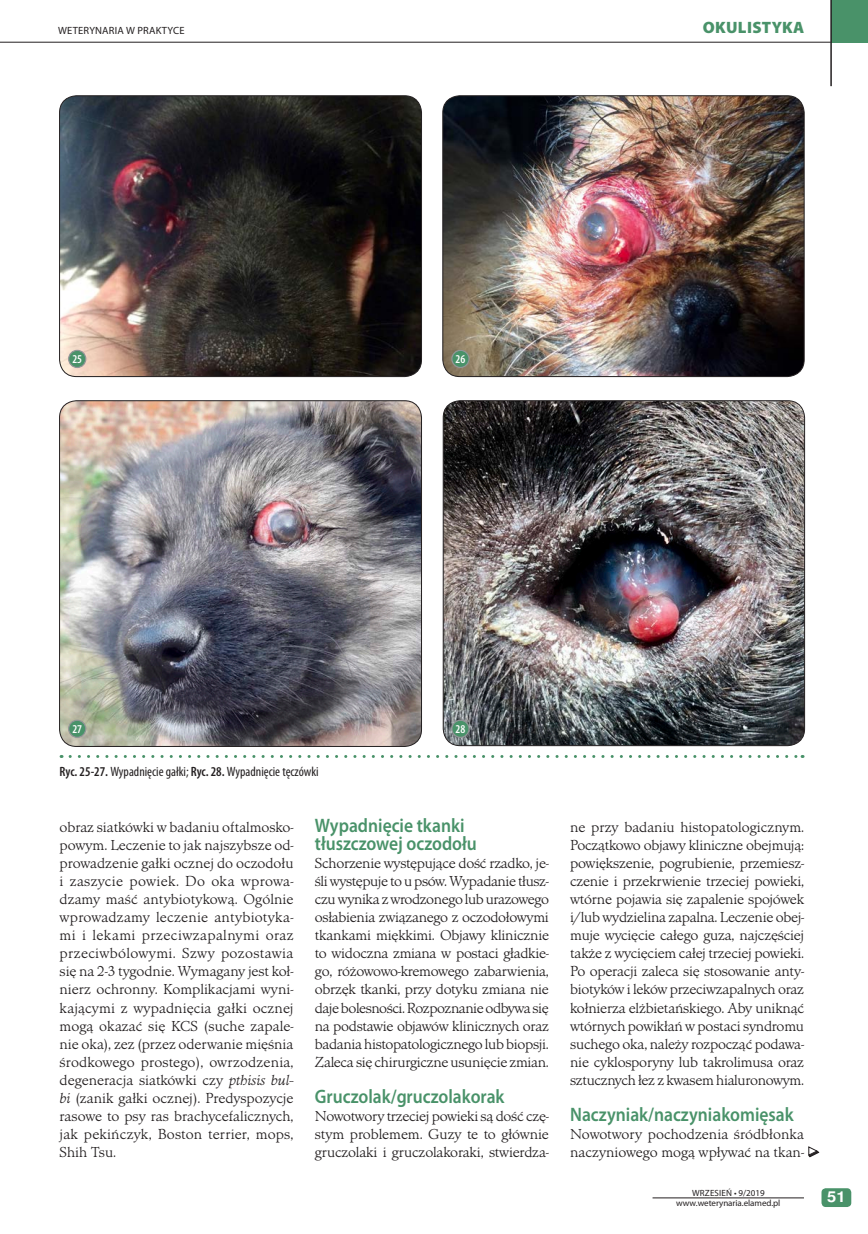
<style>
.page{position:relative;width:868px;height:1234px;background:#fff}
.page>*{position:absolute;margin:0;border:0;box-sizing:border-box;transform-origin:0 0}
.t1{font:600 19.5px/18.1px "Myriad Pro";color:#499269;scale:.9 1}
.t2{font:900 16.5px "Myriad Pro";letter-spacing:.02em;color:#499269}
.t3{font:300 15px/18.1px "Minister TCE";letter-spacing:-.01em;color:#231f20;text-align:justify}
.t4{font:700 15px "Nimbus San LCE";color:#fff;scale:1.1 1}
.t5{font:condensed 13.5px "Myriad Pro";color:#231f20}
.t6{font:600 condensed 12px "Myriad Pro";color:#fff}
.t7{font:10.5px "Myriad Pro";letter-spacing:.02em;color:#231f20}
.t8{font:9px "Myriad Pro";letter-spacing:-.005em;color:#231f20}
.t9{font:9px "Myriad Pro";letter-spacing:.02em;color:#231f20}
.s1{font-weight:600}
.s2{font-style:italic}
</style>
<div class="page">
<div style="left:831px;top:0;width:36px;height:42px;background:#499269"></div>
<hr style="left:830px;top:0;width:1px;height:86px;background:#231f20">
<hr style="left:0;top:42px;width:830px;height:1px;background:#231f20">
<div style="left:821px;top:1187px;width:30px;height:19px;background:#499269;border-radius:4px"></div>
<hr style="left:652px;top:1197px;width:151px;height:1px;background:#231f20">
<img style="left:60px;top:96px;width:361px;height:280px">
<div style="left:59px;top:95px;width:363px;height:282px;border:1px solid #231f20;border-radius:17px"></div>
<img style="left:60px;top:400px;width:361px;height:346px">
<div style="left:59px;top:400px;width:363px;height:346px;border:1px solid #231f20;border-radius:17px"></div>
<img style="left:442px;top:96px;width:362px;height:280px">
<div style="left:442px;top:95px;width:362px;height:282px;border:1px solid #231f20;border-radius:17px"></div>
<img style="left:443px;top:400px;width:361px;height:345px">
<div style="left:443px;top:400px;width:361px;height:345px;border:1px solid #231f20;border-radius:17px"></div>
<svg style="left:70px;top:755px;width:733px;height:2px"></svg>
<div style="left:69px;top:720px;width:17px;height:17px;background:#499269;border-radius:50%"></div>
<div style="left:68px;top:719px;width:18px;height:18px;border:1px solid #939598;border-radius:50%"></div>
<div style="left:69px;top:350px;width:17px;height:17px;background:#499269;border-radius:50%"></div>
<div style="left:68px;top:350px;width:18px;height:18px;border:1px solid #939598;border-radius:50%"></div>
<div style="left:452px;top:720px;width:17px;height:17px;background:#499269;border-radius:50%"></div>
<div style="left:451px;top:719px;width:18px;height:18px;border:1px solid #939598;border-radius:50%"></div>
<div style="left:452px;top:350px;width:17px;height:17px;background:#499269;border-radius:50%"></div>
<div style="left:451px;top:350px;width:18px;height:18px;border:1px solid #939598;border-radius:50%"></div>
<svg style="left:808px;top:1146px;width:8px;height:4px"></svg>
<div style="left:808px;top:1150px;width:10px;height:6px;border:1px solid #231f20"></div>
<p class="t7" style="left:58px;top:25px;width:128px">WETERYNARIA W PRAKTYCE</p>
<p class="t2" style="left:702px;top:18px;width:103px">OKULISTYKA</p>
<p class="t6" style="left:72px;top:352px;width:11px">25</p>
<p class="t6" style="left:455px;top:352px;width:11px">26</p>
<p class="t6" style="left:72px;top:722px;width:11px">27</p>
<p class="t5" style="left:60px;top:763px;width:260px"><span class="s1">Ryc. 25-27.</span> Wypadnięcie gałki; <span class="s1">Ryc. 28.</span> Wypadnięcie tęczówki</p>
<p class="t6" style="left:455px;top:722px;width:11px">28</p>
<p class="t3" style="left:60px;top:817px;width:235px">obraz siatkówki w badaniu oftalmosko&shy;powym. Leczenie to jak najszybsze od&shy;prowadzenie gałki ocznej do oczodołu i zaszycie powiek. Do oka wprowa&shy;dzamy maść antybiotykową. Ogólnie wprowadzamy leczenie antybiotyka&shy;mi i lekami przeciwzapalnymi oraz przeciwbólowymi. Szwy pozostawia się na 2-3 tygodnie. Wymagany jest koł&shy;nierz ochronny. Komplikacjami wyni&shy;kającymi z wypadnięcia gałki ocznej mogą okazać się KCS (suche zapale&shy;nie oka), zez (przez oderwanie mięśnia środkowego prostego), owrzodzenia, degeneracja siatkówki czy <span class="s2">pthisis bul&shy;bi</span> (zanik gałki ocznej). Predyspozycje rasowe to psy ras brachycefalicznych, jak pekińczyk, Boston terrier, mops, Shih Tsu.</p>
<h1 class="t1" style="left:315px;top:816px;width:181px">Wypadnięcie tkanki tłuszczowej oczodołu</h1>
<p class="t3" style="left:315px;top:853px;width:236px">Schorzenie występujące dość rzadko, je&shy;śli występuje to u psów. Wypadanie tłusz&shy;czu wynika z wrodzonego lub urazowego osłabienia związanego z oczodołowymi tkankami miękkimi. Objawy klinicznie to widoczna zmiana w postaci gładkie&shy;go, różowowo-kremowego zabarwienia, obrzęk tkanki, przy dotyku zmiana nie daje bolesności. Rozpoznanie odbywa się na podstawie objawów klinicznych oraz badania histopatologicznego lub biopsji.<br>Zaleca się chirurgiczne usunięcie zmian.</p>
<h1 class="t1" style="left:315px;top:1087px;width:212px">Gruczolak/gruczolakorak</h1>
<p class="t3" style="left:315px;top:1107px;width:235px">Nowotwory trzeciej powieki są dość czę&shy;stym problemem. Guzy te to głównie gruczolaki i gruczolakoraki, stwierdza-</p>
<p class="t3" style="left:570px;top:817px;width:235px">ne przy badaniu histopatologicznym.<br>Początkowo objawy kliniczne obejmują: powiększenie, pogrubienie, przemiesz&shy;czenie i przekrwienie trzeciej powieki, wtórne pojawia się zapalenie spojówek i/lub wydzielina zapalna. Leczenie obej&shy;muje wycięcie całego guza, najczęściej także z wycięciem całej trzeciej powieki.<br>Po operacji zaleca się stosowanie anty&shy;biotyków i leków przeciwzapalnych oraz kołnierza elżbietańskiego. Aby uniknąć wtórnych powikłań w postaci syndromu suchego oka, należy rozpocząć podawa&shy;nie cyklosporyny lub takrolimusa oraz sztucznych łez z kwasem hialuronowym.</p>
<h1 class="t1" style="left:570px;top:1105px;width:250px">Naczyniak/naczyniakomięsak</h1>
<p class="t3" style="left:570px;top:1125px;width:235px">Nowotwory pochodzenia śródbłonka naczyniowego mogą wpływać na tkan-</p>
<p class="t9" style="left:692px;top:1187px;width:74px">WRZESIEŃ • 9/2019</p>
<p class="t8" style="left:676px;top:1197px;width:106px">www.weterynaria.elamed.pl</p>
<p class="t4" style="left:827px;top:1187px;width:18px">51</p>
</div>
